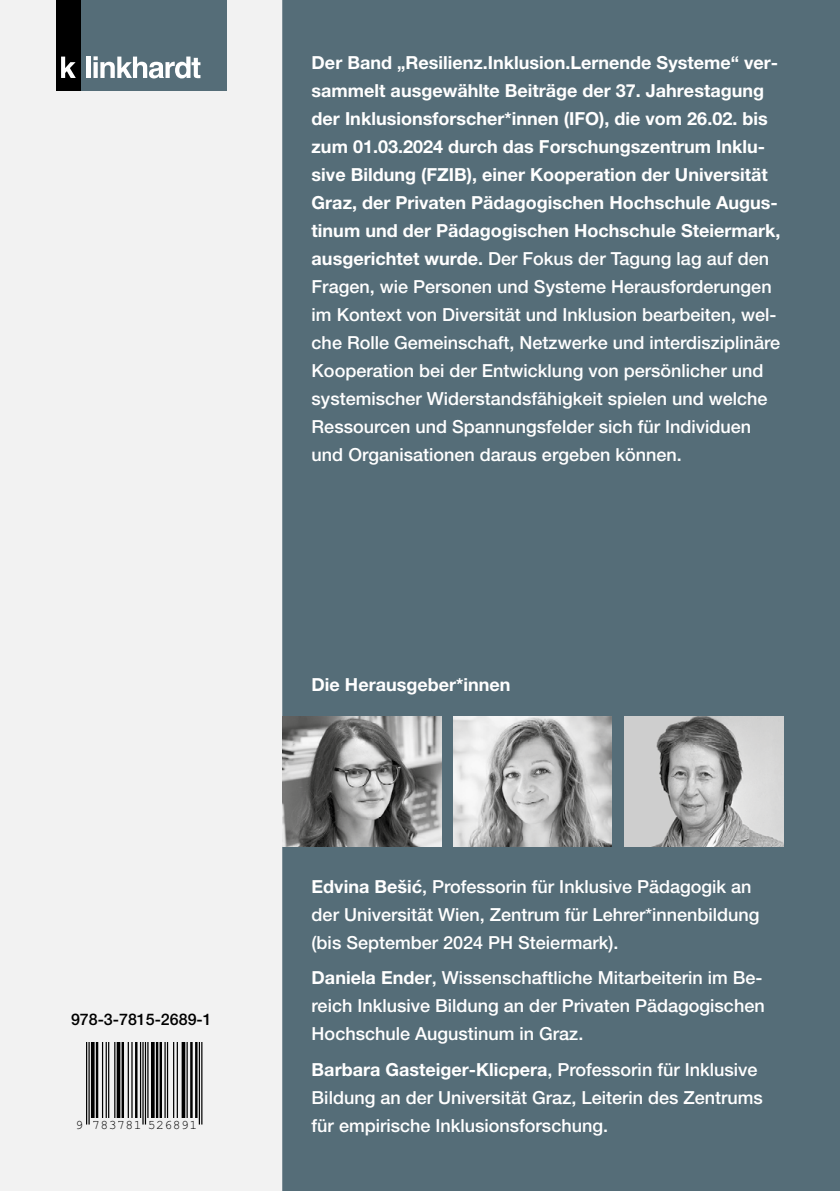
<style>
.page{position:relative;width:840px;height:1191px;background:#fff}
.page>*{position:absolute;margin:0;border:0;box-sizing:border-box;transform-origin:0 0}
.t1{font:500 18px/28px "Helvetica Neue LT Pro";color:#fff}
.t2{font:700 18px "Helvetica Neue LT Pro";color:#fff}
.t3{font:500 16px "Helvetica Neue LT Pro";color:#000}
.t4{font:13px "Arial";letter-spacing:.035em;color:#000}
.s1{font-weight:700}
</style>
<div class="page">
<div style="left:0;top:0;width:839px;height:1191px;background:#f2f2f2"></div>
<div style="left:282px;top:0;width:540px;height:1191px;background:#556d78"></div>
<div style="left:56px;top:0;width:170px;height:90px;background:#556d78"></div>
<div style="left:56px;top:0;width:25px;height:90px;background:#000"></div>
<svg style="left:61px;top:57px;width:15px;height:21px"></svg>
<hr style="left:87px;top:56px;width:4px;height:22px;background:#fff">
<svg style="left:93px;top:56px;width:107px;height:22px"></svg>
<div style="left:822px;top:0;width:17px;height:1191px;background:#556d78"></div>
<div style="left:311px;top:56px;width:471px;height:487px;background:#556d78"></div>
<hr style="left:86px;top:1042px;width:1px;height:82px;background:#000">
<hr style="left:88px;top:1042px;width:2px;height:82px;background:#000">
<svg style="left:91px;top:1042px;width:4px;height:76px"></svg>
<hr style="left:96px;top:1042px;width:2px;height:76px;background:#000">
<hr style="left:102px;top:1042px;width:1px;height:76px;background:#000">
<hr style="left:106px;top:1042px;width:1px;height:76px;background:#000">
<hr style="left:108px;top:1042px;width:1px;height:76px;background:#000">
<hr style="left:114px;top:1042px;width:1px;height:76px;background:#000">
<hr style="left:117px;top:1042px;width:3px;height:76px;background:#000">
<hr style="left:121px;top:1042px;width:3px;height:76px;background:#000">
<hr style="left:128px;top:1042px;width:1px;height:76px;background:#000">
<hr style="left:131px;top:1042px;width:1px;height:76px;background:#000">
<hr style="left:135px;top:1042px;width:2px;height:76px;background:#000">
<hr style="left:140px;top:1042px;width:1px;height:76px;background:#000">
<hr style="left:142px;top:1042px;width:1px;height:82px;background:#000">
<hr style="left:145px;top:1042px;width:1px;height:82px;background:#000">
<hr style="left:147px;top:1042px;width:1px;height:76px;background:#000">
<hr style="left:151px;top:1042px;width:3px;height:76px;background:#000">
<hr style="left:156px;top:1042px;width:2px;height:76px;background:#000">
<hr style="left:159px;top:1042px;width:3px;height:76px;background:#000">
<hr style="left:164px;top:1042px;width:2px;height:76px;background:#000">
<hr style="left:167px;top:1042px;width:1px;height:76px;background:#000">
<hr style="left:173px;top:1042px;width:1px;height:76px;background:#000">
<hr style="left:177px;top:1042px;width:1px;height:76px;background:#000">
<svg style="left:181px;top:1042px;width:4px;height:76px"></svg>
<hr style="left:186px;top:1042px;width:2px;height:76px;background:#000">
<hr style="left:190px;top:1042px;width:2px;height:76px;background:#000">
<hr style="left:195px;top:1042px;width:2px;height:76px;background:#000">
<hr style="left:199px;top:1042px;width:1px;height:82px;background:#000">
<hr style="left:201px;top:1042px;width:1px;height:82px;background:#000">
<img style="left:282px;top:716px;width:159px;height:130px">
<img style="left:453px;top:716px;width:158px;height:130px">
<img style="left:624px;top:716px;width:159px;height:130px">
<p class="t3" style="left:71px;top:1010px;width:142px">978-3-7815-2689-1</p>
<p class="t4" style="left:75px;top:1117px;width:123px">9 783781 526891</p>
<p class="t1" style="left:311px;top:48px;width:470px"><span class="s1">Der Band „Resilienz.Inklusion.Lernende Systeme“ ver&shy;sammelt ausgewählte Beiträge der 37. Jahrestagung der Inklusionsforscher*innen (IFO), die vom 26.02. bis zum 01.03.2024 durch das Forschungszentrum Inklu&shy;sive Bildung (FZIB), einer Kooperation der Universität Graz, der Privaten Pädagogischen Hochschule Augus&shy;tinum und der Pädagogischen Hochschule Steiermark, ausgerichtet wurde.</span> Der Fokus der Tagung lag auf den Fragen, wie Personen und Systeme Herausforderungen im Kontext von Diversität und Inklusion bearbeiten, wel&shy;che Rolle Gemeinschaft, Netzwerke und interdisziplinäre Kooperation bei der Entwicklung von persönlicher und systemischer Widerstandsfähigkeit spielen und welche Ressourcen und Spannungsfelder sich für Individuen und Organisationen daraus ergeben können.</p>
<p class="t2" style="left:311px;top:673px;width:200px">Die Herausgeber*innen</p>
<p class="t1" style="left:311px;top:872px;width:449px"><span class="s1">Edvina Bešić</span>, Professorin für Inklusive Pädagogik an der Universität Wien, Zentrum für Lehrer*innenbildung (bis September 2024 PH Steiermark).</p>
<p class="t1" style="left:311px;top:963px;width:454px;text-align:justify"><span class="s1">Daniela Ender</span>, Wissenschaftliche Mitarbeiterin im Be&shy;reich Inklusive Bildung an der Privaten Pädagogischen Hochschule Augustinum in Graz.</p>
<p class="t1" style="left:311px;top:1055px;width:452px"><span class="s1">Barbara Gasteiger-Klicpera</span>, Professorin für Inklusive<br>Bildung an der Universität Graz, Leiterin des Zentrums für empirische Inklusionsforschung.</p>
</div>
